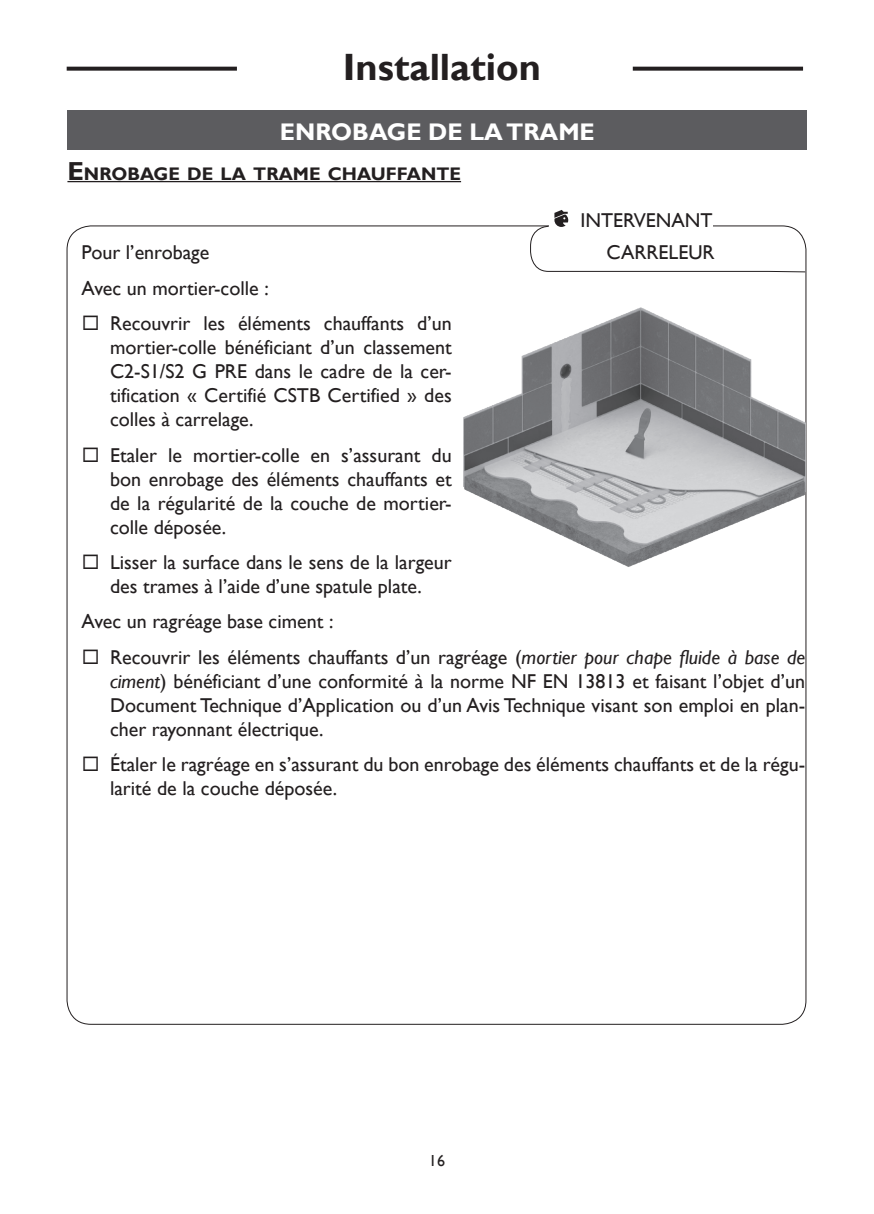
<style>
.page{position:relative;width:874px;height:1214px;background:#fff}
.page>*{position:absolute;margin:0;border:0;box-sizing:border-box;transform-origin:0 0}
.t1{font:700 38px "Gill Sans";color:#231f20}
.TITRE_2{font:700 24px "Gill Sans";color:#fff}
.TEXTE_AVEC_PUCE{font:20px/24px "Gill Sans";color:#231f20;text-align:justify}
.TEXTE{font:20px "Gill Sans";color:#231f20}
.TITRE_3{font:700 18.2px "Gill Sans";color:#231f20}
.t2{font:16px "Gill Sans";color:#231f20}
.s1{font-size:26px}
.s2{font-style:italic}
</style>
<div class="page">
<svg style="left:632px;top:67px;width:170px;height:4px"></svg>
<svg style="left:67px;top:67px;width:170px;height:4px"></svg>
<div style="left:68px;top:111px;width:738px;height:39px;background:#5c5c5f"></div>
<hr style="left:67px;top:181px;width:394px;height:1px;background:#231f20">
<svg style="left:529px;top:210px;width:276px;height:63px"></svg>
<img style="left:463px;top:307px;width:341px;height:260px">
<h1 class="t1" style="left:343px;top:44px;width:199px">Installation</h1>
<p class="TITRE_2" style="left:280px;top:117px;width:316px">ENROBAGE DE LA TRAME</p>
<p class="TITRE_3" style="left:67px;top:162px;width:395px"><span class="s1">E</span> NROBAGE DE LA TRAME CHAUFFANTE</p>
<p class="TEXTE" style="left:580px;top:208px;width:133px">INTERVENANT</p>
<p class="TEXTE_AVEC_PUCE" style="left:82px;top:241px;width:129px">Pour l’enrobage</p>
<p class="TEXTE_AVEC_PUCE" style="left:82px;top:276px;width:188px">Avec un mortier-colle :</p>
<p class="TEXTE_AVEC_PUCE" style="left:110px;top:312px;width:343px">Recouvrir les éléments chauffants d’un mortier-colle bénéficiant d’un classement C2-S1/S2 G PRE dans le cadre de la cer&shy;tification « Certifié CSTB Certified » des colles à carrelage.</p>
<p class="TEXTE_AVEC_PUCE" style="left:110px;top:443px;width:343px">Etaler le mortier-colle en s’assurant du bon enrobage des éléments chauffants et de la régularité de la couche de mortier&shy;colle déposée.</p>
<p class="TEXTE_AVEC_PUCE" style="left:110px;top:550px;width:343px">Lisser la surface dans le sens de la largeur des trames à l’aide d’une spatule plate.</p>
<p class="TEXTE_AVEC_PUCE" style="left:82px;top:610px;width:253px">Avec un ragréage base ciment :</p>
<p class="TEXTE_AVEC_PUCE" style="left:110px;top:645px;width:696px">Recouvrir les éléments chauffants d’un ragréage (<span class="s2">mortier pour chape fluide à base de ciment</span>) bénéficiant d’une conformité à la norme NF EN 13813 et faisant l’objet d’un Document Technique d’Application ou d’un Avis Technique visant son emploi en plan&shy;cher rayonnant électrique.</p>
<p class="TEXTE_AVEC_PUCE" style="left:110px;top:752px;width:696px">Étaler le ragréage en s’assurant du bon enrobage des éléments chauffants et de la régu&shy;larité de la couche déposée.</p>
<p class="TEXTE" style="left:606px;top:241px;width:110px">CARRELEUR</p>
<p class="t2" style="left:429px;top:1150px;width:17px">16</p>
</div>
